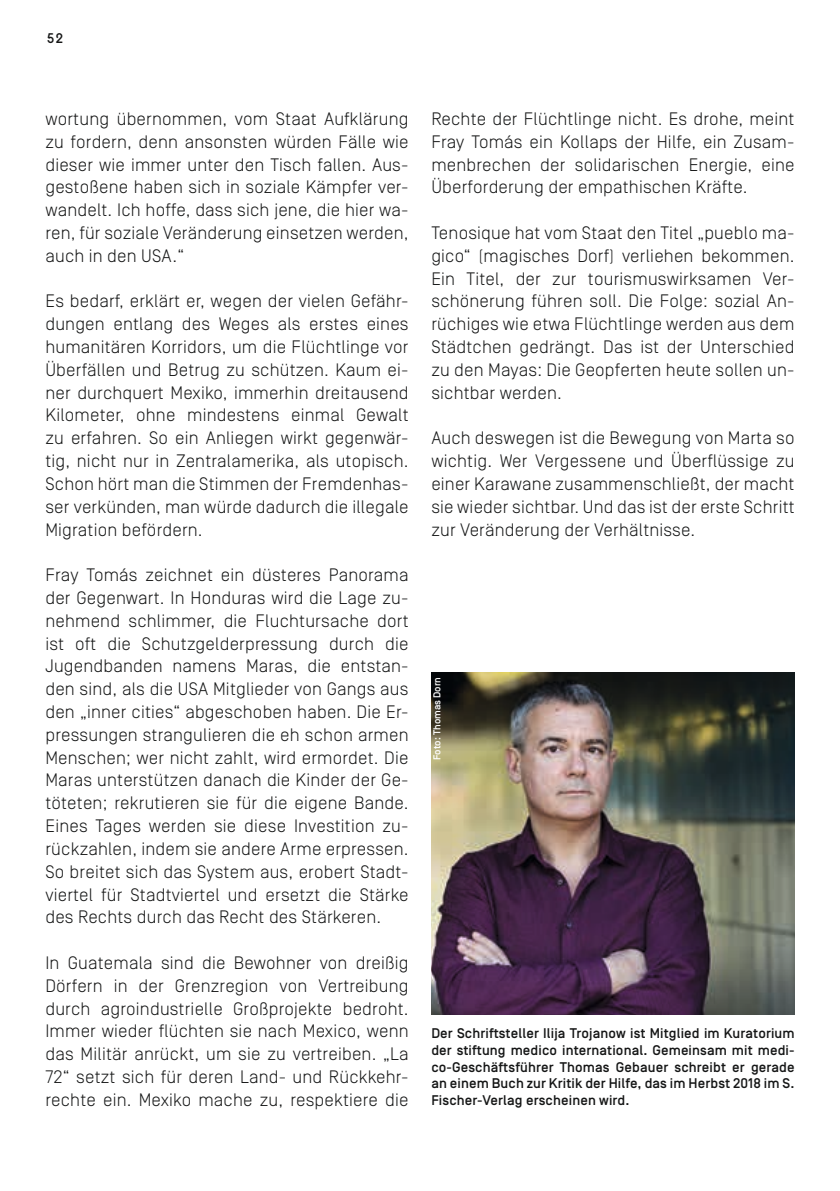
<style>
.page{position:relative;width:840px;height:1191px;background:#fff}
.page>*{position:absolute;margin:0;border:0;box-sizing:border-box;transform-origin:0 0}
.t1{font:300 18px/22.8px "Simplon BP";letter-spacing:.01em;color:#151616;text-align:justify}
.t2{font:500 14px/16.8px "Simplon BP";letter-spacing:.01em;color:#151616;text-align:justify}
.t3{font:500 14px "Simplon BP Mono";color:#151616}
.t4{font:500 10px "Simplon BP";color:#fff}
</style>
<div class="page">
<img style="left:431px;top:672px;width:363px;height:342px">
<p class="t3" style="left:46px;top:29px;width:19px">52</p>
<p class="t1" style="left:45px;top:107px;width:364px">wortung übernommen, vom Staat Aufklärung zu fordern, denn ansonsten würden Fälle wie dieser wie immer unter den Tisch fallen. Aus&shy;gestoßene haben sich in soziale Kämpfer ver&shy;wandelt. Ich hoffe, dass sich jene, die hier wa&shy;ren, für soziale Veränderung einsetzen werden, auch in den USA.“</p>
<p class="t1" style="left:45px;top:289px;width:364px">Es bedarf, erklärt er, wegen der vielen Gefähr&shy;dungen entlang des Weges als erstes eines humanitären Korridors, um die Flüchtlinge vor Überfällen und Betrug zu schützen. Kaum ei&shy;ner durchquert Mexiko, immerhin dreitausend Kilometer, ohne mindestens einmal Gewalt zu erfahren. So ein Anliegen wirkt gegenwär&shy;tig, nicht nur in Zentralamerika, als utopisch.<br>Schon hört man die Stimmen der Fremdenhas&shy;ser verkünden, man würde dadurch die illegale Migration befördern.</p>
<p class="t1" style="left:45px;top:563px;width:364px">Fray Tomás zeichnet ein düsteres Panorama der Gegenwart. In Honduras wird die Lage zu&shy;nehmend schlimmer, die Fluchtursache dort ist oft die Schutzgelderpressung durch die Jugendbanden namens Maras, die entstan&shy;den sind, als die USA Mitglieder von Gangs aus den „inner cities“ abgeschoben haben. Die Er&shy;pressungen strangulieren die eh schon armen Menschen; wer nicht zahlt, wird ermordet. Die Maras unterstützen danach die Kinder der Ge&shy;töteten; rekrutieren sie für die eigene Bande.<br>Eines Tages werden sie diese Investition zu&shy;rückzahlen, indem sie andere Arme erpressen.<br>So breitet sich das System aus, erobert Stadt&shy;viertel für Stadtviertel und ersetzt die Stärke des Rechts durch das Recht des Stärkeren.</p>
<p class="t1" style="left:45px;top:951px;width:364px">In Guatemala sind die Bewohner von dreißig Dörfern in der Grenzregion von Vertreibung durch agroindustrielle Großprojekte bedroht.<br>Immer wieder flüchten sie nach Mexico, wenn das Militär anrückt, um sie zu vertreiben. „La 72“ setzt sich für deren Land- und Rückkehr&shy;rechte ein. Mexiko mache zu, respektiere die</p>
<p class="t1" style="left:431px;top:107px;width:364px">Rechte der Flüchtlinge nicht. Es drohe, meint Fray Tomás ein Kollaps der Hilfe, ein Zusam&shy;menbrechen der solidarischen Energie, eine Überforderung der empathischen Kräfte.</p>
<p class="t1" style="left:431px;top:221px;width:364px">Tenosique hat vom Staat den Titel „pueblo ma&shy;gico“ (magisches Dorf) verliehen bekommen.<br>Ein Titel, der zur tourismuswirksamen Ver&shy;schönerung führen soll. Die Folge: sozial An&shy;rüchiges wie etwa Flüchtlinge werden aus dem Städtchen gedrängt. Das ist der Unterschied zu den Mayas: Die Geopferten heute sollen un&shy;sichtbar werden.</p>
<p class="t1" style="left:431px;top:426px;width:364px">Auch deswegen ist die Bewegung von Marta so wichtig. Wer Vergessene und Überflüssige zu einer Karawane zusammenschließt, der macht sie wieder sichtbar. Und das ist der erste Schritt zur Veränderung der Verhältnisse.</p>
<p class="t4" style="left:431px;top:760px;width:84px;rotate:-90deg">Foto: Thomas Dorn</p>
<p class="t2" style="left:431px;top:1025px;width:364px">Der Schriftsteller Ilija Trojanow ist Mitglied im Kuratorium der stiftung medico international. Gemeinsam mit medi&shy;co-Geschäftsführer Thomas Gebauer schreibt er gerade an einem Buch zur Kritik der Hilfe, das im Herbst 2018 im S.<br>Fischer-Verlag erscheinen wird.</p>
</div>
